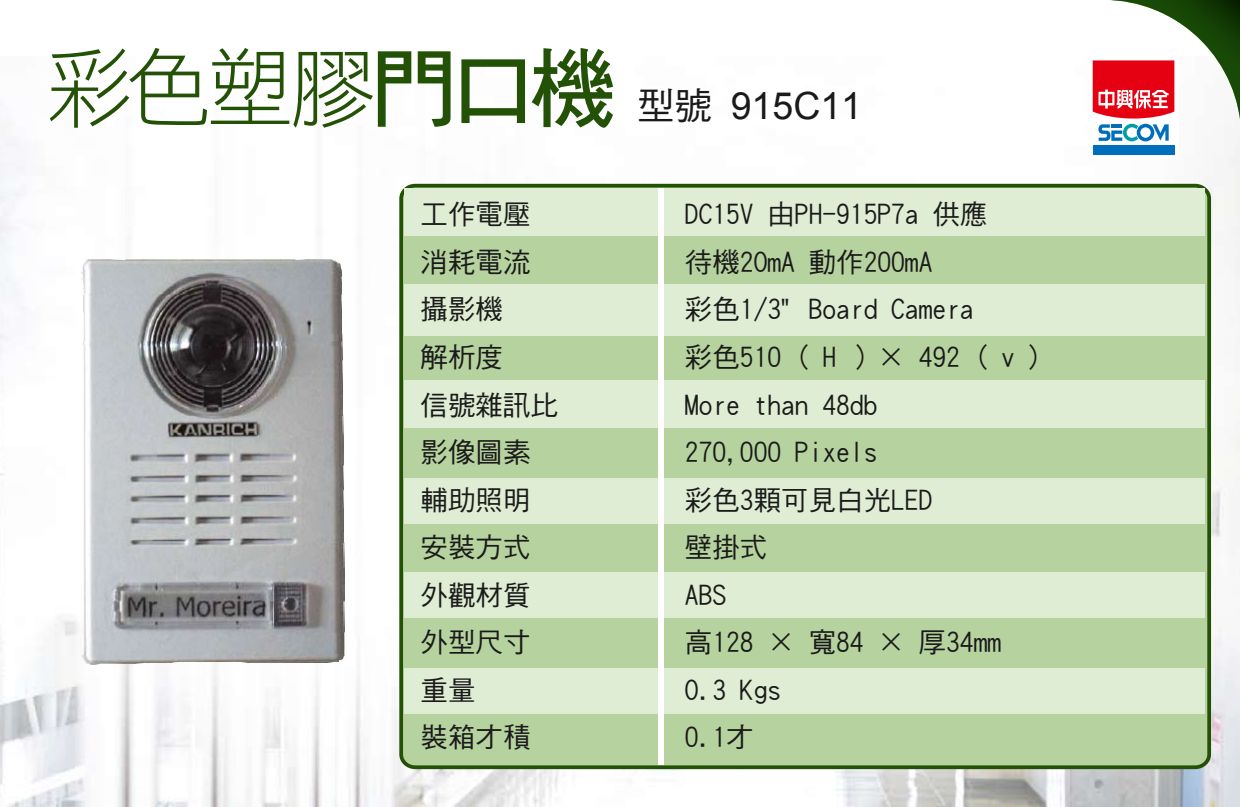
<style>
.page{position:relative;width:1240px;height:807px;background:#fff}
.page>*{position:absolute;margin:0;border:0;box-sizing:border-box;transform-origin:0 0}
.t1{font:86.5px "DF Hei Std W3";color:#235105}
.t2{font:37.5px "Arial";color:#1a1a1a}
.t3{font:27.5px/47.5px "DF Hei Std W5";color:#1a1a1a}
.s1{font-family:"DF Hei Std W7"}
.s2{font-family:"DF Hei Std W5"}
</style>
<div class="page">
<img style="left:0;top:139px;width:1240px;height:667px">
<div style="left:401px;top:185px;width:808px;height:581px;background:#b6d39f;border-radius:13px"></div>
<div style="left:399px;top:184px;width:812px;height:584px;border:4px solid #235105;border-radius:13px"></div>
<div style="left:405px;top:188px;width:800px;height:47px;background:#deedd3"></div>
<div style="left:405px;top:284px;width:800px;height:51px;background:#deedd3"></div>
<div style="left:405px;top:380px;width:800px;height:48px;background:#deedd3"></div>
<div style="left:405px;top:478px;width:800px;height:46px;background:#deedd3"></div>
<div style="left:405px;top:572px;width:800px;height:45px;background:#deedd3"></div>
<div style="left:405px;top:667px;width:800px;height:46px;background:#deedd3"></div>
<div style="left:659px;top:188px;width:5px;height:576px;background:#fff"></div>
<img style="left:70px;top:246px;width:287px;height:432px">
<div style="left:1089px;top:56px;width:89px;height:103px;background:#fff"></div>
<div style="left:1093px;top:145px;width:81px;height:10px;background:#006fbb"></div>
<svg style="left:1093px;top:0;width:147px;height:141px"></svg>
<h1 class="t1" style="left:46px;top:41px;width:571px">彩色塑膠<span class="s1">門口機</span></h1>
<h2 class="t2" style="left:637px;top:81px;width:227px"><span class="s2">型號</span> 915C11</h2>
<p class="t3" style="left:421px;top:190px;width:139px">工作電壓消耗電流攝影機<br>解析度<br>信號雜訊比影像圖素輔助照明安裝方式外觀材質外型尺寸重量<br>裝箱才積</p>
<p class="t3" style="left:685px;top:190px;width:359px">DC15V 由PH-915P7a 供應<br>待機2OmA 動作200mA<br>彩色1/3" Board Camera<br>彩色510 ( H ）× 492 ( v )<br>More than 48db<br>270,000 Pixels<br>彩色3顆可見白光LED<br>壁掛式<br>ABS<br>高128 × 寬84 × 厚34mm<br>O.3 Kgs<br>0.1才</p>
</div>
